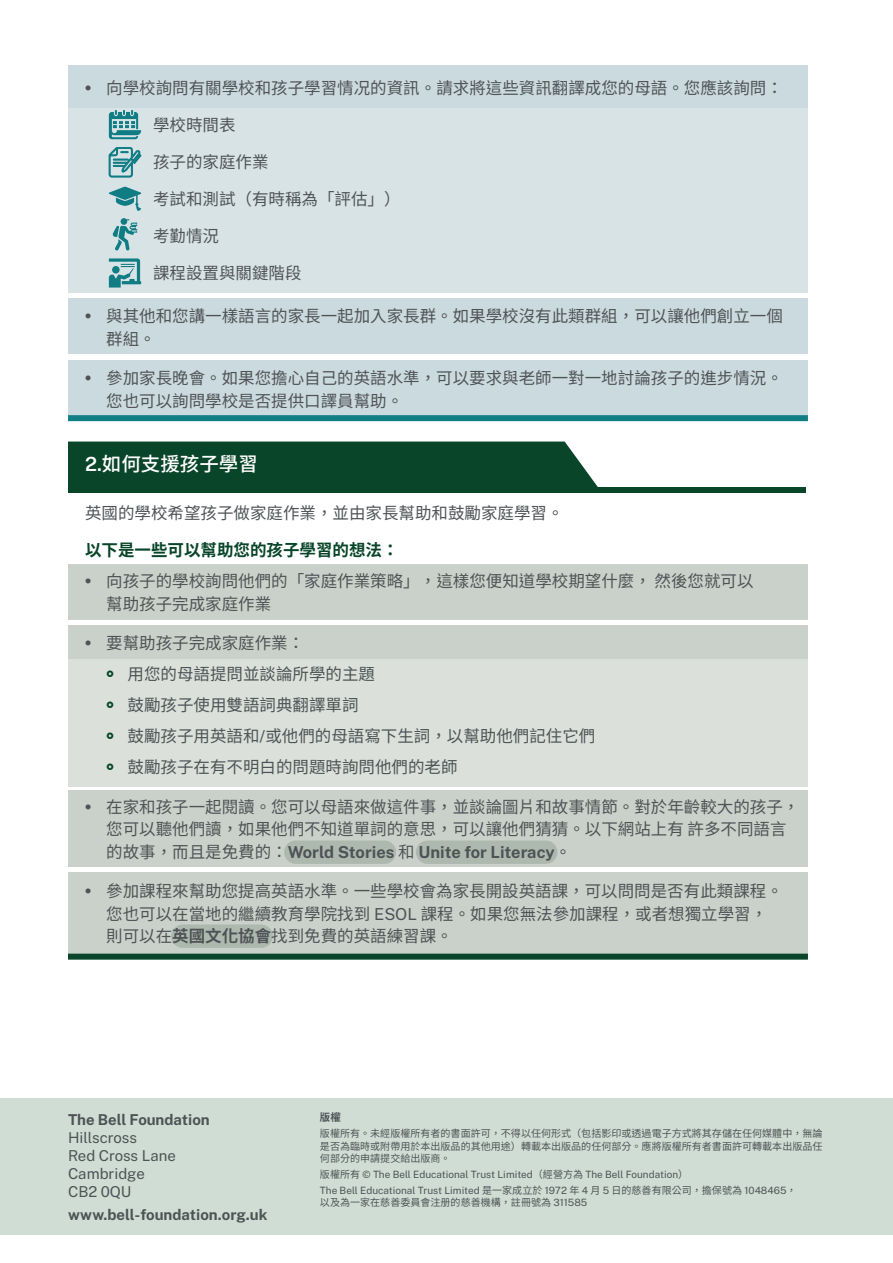
<style>
.page{position:relative;width:893px;height:1263px;background:#fff}
.page>*{position:absolute;margin:0;border:0;box-sizing:border-box;transform-origin:0 0}
.t1{font:500 19.5px "Noto Sans CJ Ktc";color:#fff}
.t2{font:16.5px/22.5px "Noto Sans CJ Ktc";color:#4e5356}
.t3{font:700 16.5px "Public Sans";color:#4e5356}
.t4{font:700 16.5px "Noto Sans CJ Ktc";color:#084529}
.t5{font:700 15px "Public Sans";color:#4e5356}
.t6{font:15px/18px "Public Sans";color:#4e5356}
.t7{font:700 10.5px "Noto Sans CJ Ktc";color:#4e5356}
.t8{font:10.05px/12px "Noto Sans CJ Ktc";color:#4e5356;text-align:justify}
.t9{font:10.05px/16.4px "Public Sans";color:#4e5356}
.s1{font-family:"Public Sans";font-weight:900}
.s2{font-family:"Public Sans";font-weight:600}
.s3{font-family:"Public Sans"}
.s4{font-family:"Noto Sans CJ Ktc";font-weight:400}
.s5{font-weight:700}
.s6{font-family:"Noto Sans CJ Ktc"}
</style>
<div class="page">
<div style="left:68px;top:639px;width:740px;height:148px;background:#dbe0db"></div>
<div style="left:0;top:1098px;width:893px;height:136px;background:#cfddd4"></div>
<div style="left:68px;top:65px;width:740px;height:43px;background:#cbdade"></div>
<div style="left:68px;top:564px;width:740px;height:56px;background:#cad1ca"></div>
<div style="left:68px;top:872px;width:740px;height:85px;background:#cad1ca"></div>
<div style="left:68px;top:791px;width:740px;height:76px;background:#cad1ca"></div>
<div style="left:68px;top:625px;width:740px;height:33px;background:#cad1ca"></div>
<div style="left:68px;top:299px;width:740px;height:55px;background:#cbdade"></div>
<div style="left:68px;top:360px;width:740px;height:56px;background:#cbdade"></div>
<div style="left:68px;top:108px;width:740px;height:185px;background:#d8e3e6"></div>
<div style="left:68px;top:441px;width:530px;height:46px;background:#084529"></div>
<div style="left:68px;top:487px;width:738px;height:5px;background:#084529"></div>
<div style="left:68px;top:415px;width:740px;height:6px;background:#107e84"></div>
<div style="left:68px;top:954px;width:740px;height:6px;background:#084529"></div>
<div style="left:284px;top:840px;width:112px;height:24px;background:#adb9af;border-radius:12px"></div>
<div style="left:416px;top:840px;width:141px;height:24px;background:#adb9af;border-radius:12px"></div>
<div style="left:171px;top:924px;width:102px;height:24px;background:#adb9af;border-radius:12px"></div>
<svg style="left:109px;top:110px;width:32px;height:29px"></svg>
<svg style="left:109px;top:147px;width:32px;height:30px"></svg>
<svg style="left:109px;top:187px;width:32px;height:24px"></svg>
<svg style="left:113px;top:218px;width:24px;height:32px"></svg>
<svg style="left:109px;top:258px;width:32px;height:30px"></svg>
<p class="t2" style="left:85px;top:77px;width:699px"><span class="s1">•</span> 向學校詢問有關學校和孩子學習情况的資訊。請求將這些資訊翻譯成您的母語。您應該詢問：</p>
<p class="t2" style="left:153px;top:114px;width:84px">學校時間表</p>
<p class="t2" style="left:153px;top:151px;width:117px">孩子的家庭作業</p>
<p class="t2" style="left:153px;top:188px;width:249px">考試和測試（有時稱為「評估」）</p>
<p class="t2" style="left:153px;top:225px;width:68px">考勤情況</p>
<p class="t2" style="left:153px;top:262px;width:150px">課程設置與關鍵階段</p>
<p class="t2" style="left:106px;top:305px;width:678px;text-indent:-21px"><span class="s1">•</span> 與其他和您講一樣語言的家長一起加入家長群。如果學校沒有此類群組，可以讓他們創立一個群組。</p>
<p class="t2" style="left:106px;top:367px;width:678px;text-indent:-21px"><span class="s1">•</span> 參加家長晚會。如果您擔心自己的英語水準，可以要求與老師一對一地討論孩子的進步情況。您也可以詢問學校是否提供口譯員幫助。</p>
<p class="t1" style="left:85px;top:453px;width:174px"><span class="s2">2.</span>如何支援孩子學習</p>
<p class="t2" style="left:85px;top:502px;width:480px">英國的學校希望孩子做家庭作業，並由家長幫助和鼓勵家庭學習。</p>
<p class="t4" style="left:85px;top:541px;width:315px">以下是一些可以幫助您的孩子學習的想法：</p>
<p class="t2" style="left:106px;top:570px;width:649px;text-indent:-21px"><span class="s1">•</span> 向孩子的學校詢問他們的「家庭作業策略」，這樣您便知道學校期望什麼，然後您就可以幫助孩子完成家庭作業</p>
<p class="t2" style="left:128px;top:628px;width:469px;line-height:31px;text-indent:-43px"><span class="s1">•</span> 要幫助孩子完成家庭作業：<br>用您的母語提問並談論所學的主題<br>鼓勵孩子使用雙語詞典翻譯單詞<br>鼓勵孩子用英語和<span class="s3">/</span>或他們的母語寫下生詞，以幫助他們記住它們鼓勵孩子在有不明白的問題時詢問他們的老師</p>
<p class="t2" style="left:85px;top:796px;width:716px;text-align:center"><span class="s1">•</span> 在家和孩子一起閱讀。您可以母語來做這件事，並談論圖片和故事情節。對於年齡較大的孩子，您可以聽他們讀，如果他們不知道單詞的意思，可以讓他們猜猜。以下網站上有許多不同語言</p>
<p class="t3" style="left:106px;top:840px;width:466px"><span class="s4">的故事，而且是免費的：</span>World Stories <span class="s4">和</span> Unite for Literacy<span class="s4">。</span></p>
<p class="t2" style="left:106px;top:880px;width:678px;text-indent:-21px"><span class="s1">•</span> 參加課程來幫助您提高英語水準。一些學校會為家長開設英語課，可以問問是否有此類課程。您也可以在當地的繼續教育學院找到 <span class="s3">ESOL</span> 課程。如果您無法參加課程，或者想獨立學習，則可以在<span class="s5">英國文化協會</span>找到免費的英語練習課。</p>
<p class="t5" style="left:68px;top:1109px;width:143px">The Bell Foundation</p>
<p class="t6" style="left:68px;top:1128px;width:110px">Hillscross<br>Red Cross Lane<br>Cambridge<br>CB2 0QU</p>
<p class="t5" style="left:68px;top:1203px;width:201px">www.bell-foundation.org.uk</p>
<p class="t7" style="left:320px;top:1111px;width:22px">版權</p>
<p class="t8" style="left:320px;top:1128px;width:504px">版權所有。未經版權所有者的書面許可，不得以任何形式（包括影印或透過電子方式將其存儲在任何媒體中，無論是否為臨時或附帶用於本出版品的其他用途）轉載本出版品的任何部分。應將版權所有者書面許可轉載本出版品任何部分的申請提交給出版商。</p>
<p class="t9" style="left:320px;top:1165px;width:478px"><span class="s6">版權所有</span> © The Bell Educational Trust Limited<span class="s6">（經營方為</span> The Bell Foundation<span class="s6">）<br></span>The Bell Educational Trust Limited <span class="s6">是一家成立於</span> 1972 <span class="s6">年</span> 4 <span class="s6">月</span> 5 <span class="s6">日的慈善有限公司，擔保號為</span> 1048465<span class="s6">，</span></p>
<p class="t8" style="left:320px;top:1197px;width:269px">以及為一家在慈善委員會注册的慈善機構，註冊號為 <span class="s3">311585</span></p>
</div>
